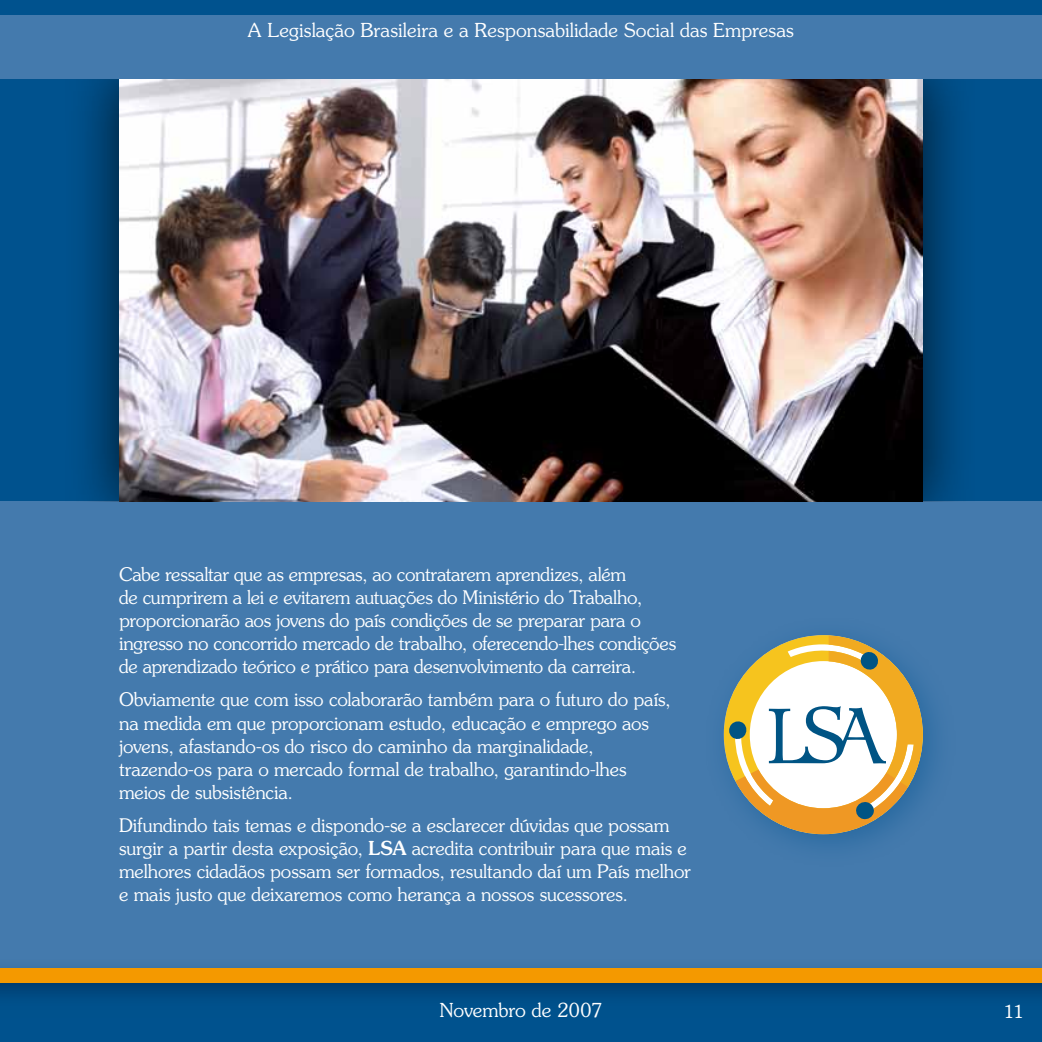
<style>
.page{position:relative;width:1042px;height:1042px;background:#447aad}
.page>*{position:absolute;margin:0;border:0;box-sizing:border-box;transform-origin:0 0}
.t1{font:300 19.25px "Souvenir Std";color:#fff}
.t2{font:300 18.72px/23.1px "Souvenir Std";letter-spacing:-.01em;color:#fff}
.t3{font:300 17.85px "Souvenir Std";color:#fff}
.s1{font-weight:500;font-size:19.25px}
</style>
<div class="page">
<div style="left:0;top:79px;width:1042px;height:422px;background:#00528e"></div>
<div style="left:60px;top:79px;width:915px;height:422px;background:#000;opacity:.75"></div>
<img style="left:119px;top:79px;width:804px;height:422px">
<svg style="left:724px;top:635px;width:199px;height:200px"></svg>
<div style="left:0;top:982px;width:1042px;height:60px;background:#00528e"></div>
<div style="left:0;top:957px;width:1042px;height:43px;background:#00528e;opacity:.43"></div>
<div style="left:0;top:967px;width:1042px;height:15px;background:#f49900"></div>
<div style="left:0;top:0;width:1042px;height:15px;background:#00528e"></div>
<p class="t1" style="left:248px;top:19px;width:547px">A Legislação Brasileira e a Responsabilidade Social das Empresas</p>
<p class="t2" style="left:119px;top:563px;width:558px">Cabe ressaltar que as empresas, ao contratarem aprendizes, além<br>de cumprirem a lei e evitarem autuações do Ministério do Trabalho, proporcionarão aos jovens do país condições de se preparar para o ingresso no concorrido mercado de trabalho, oferecendo-lhes condições de aprendizado teórico e prático para desenvolvimento da carreira.</p>
<p class="t2" style="left:119px;top:688px;width:553px">Obviamente que com isso colaborarão também para o futuro do país, na medida em que proporcionam estudo, educação e emprego aos jovens, afastando-os do risco do caminho da marginalidade, trazendo-os para o mercado formal de trabalho, garantindo-lhes meios de subsistência.</p>
<p class="t2" style="left:119px;top:813px;width:573px">Difundindo tais temas e dispondo-se a esclarecer dúvidas que possam surgir a partir desta exposição, <span class="s1">LSA</span> acredita contribuir para que mais e melhores cidadãos possam ser formados, resultando daí um País melhor e mais justo que deixaremos como herança a nossos sucessores.</p>
<p class="t1" style="left:439px;top:998px;width:165px">Novembro de 2007</p>
<p class="t3" style="left:1003px;top:1001px;width:22px">11</p>
</div>
